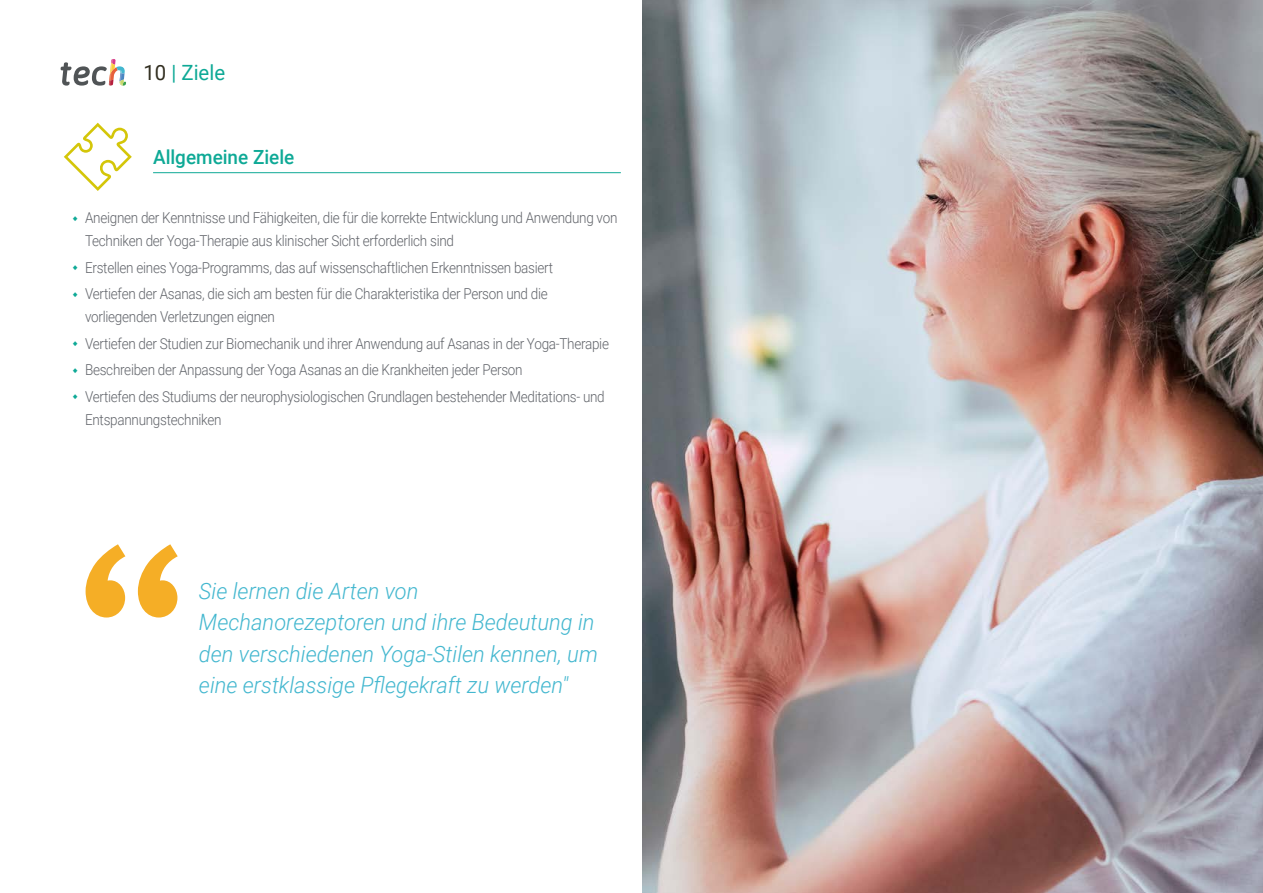
<style>
.page{position:relative;width:1263px;height:893px;background:#fff}
.page>*{position:absolute;margin:0;border:0;box-sizing:border-box;transform-origin:0 0}
.t1{font:italic 300 22.5px/31.5px "Roboto";color:#43b7cf}
.t2{font:21px "Roboto";color:#0ea996}
.t3{font:500 19.5px "Roboto";color:#0ea996}
.t4{font:300 15px/26.7px "Roboto";letter-spacing:-.02em;color:#61646a;scale:.9 1}
.s1{color:#312e20}
</style>
<div class="page">
<hr style="left:153px;top:172px;width:468px;height:1px;background:#0ea996">
<svg style="left:64px;top:123px;width:68px;height:68px"></svg>
<img style="left:642px;top:0;width:621px;height:893px">
<svg style="left:86px;top:544px;width:92px;height:73px"></svg>
<svg style="left:61px;top:59px;width:65px;height:27px"></svg>
<h2 class="t2" style="left:144px;top:57px;width:83px"><span class="s1">10</span> | Ziele</h2>
<h3 class="t3" style="left:153px;top:144px;width:143px">Allgemeine Ziele</h3>
<p class="t4" style="left:85px;top:206px;width:593px;line-height:22.5px">Aneignen der Kenntnisse und Fähigkeiten, die für die korrekte Entwicklung und Anwendung von<br>Techniken der Yoga-Therapie aus klinischer Sicht erforderlich sind</p>
<p class="t4" style="left:85px;top:253px;width:522px">Erstellen eines Yoga-Programms, das auf wissenschaftlichen Erkenntnissen basiert<br>Vertiefen der Asanas, die sich am besten für die Charakteristika der Person und die</p>
<p class="t4" style="left:85px;top:303px;width:584px">vorliegenden Verletzungen eignen<br>Vertiefen der Studien zur Biomechanik und ihrer Anwendung auf Asanas in der Yoga-Therapie Beschreiben der Anpassung der Yoga Asanas an die Krankheiten jeder Person<br>Vertiefen des Studiums der neurophysiologischen Grundlagen bestehender Meditations- und</p>
<p class="t4" style="left:85px;top:405px;width:153px">Entspannungstechniken</p>
<h1 class="t1" style="left:199px;top:574px;width:400px">Sie lernen die Arten von Mechanorezeptoren und ihre Bedeutung in den verschiedenen Yoga-Stilen kennen, um eine erstklassige Pflegekraft zu werden"</h1>
</div>
